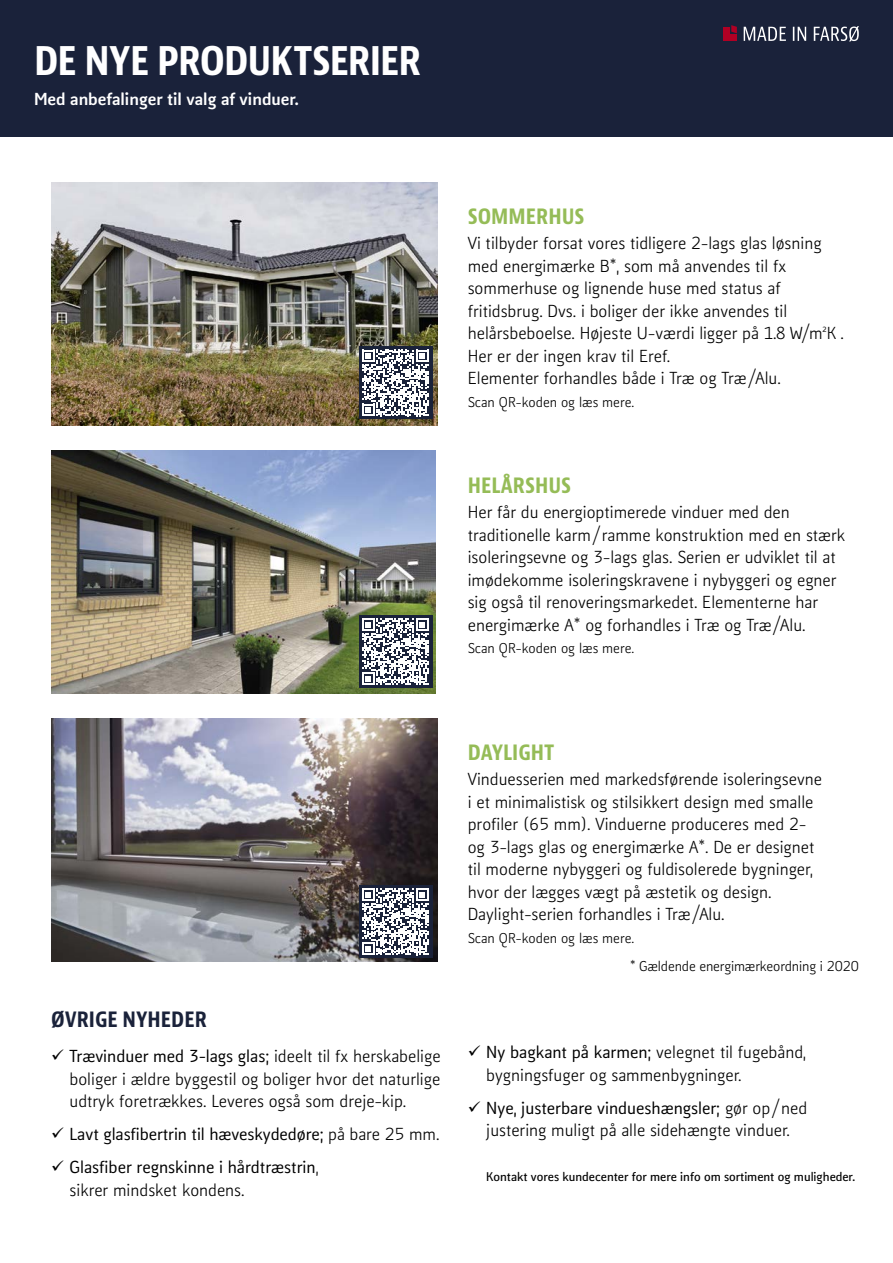
<style>
.page{position:relative;width:893px;height:1263px;background:#fff}
.page>*{position:absolute;margin:0;border:0;box-sizing:border-box;transform-origin:0 0}
.t1{font:700 condensed 42px "Bernino Sans";letter-spacing:-.025em;color:#fff}
.t2{font:700 condensed 22.5px "Bernino Sans";color:#95bc57}
.t3{font:700 condensed 22.5px "Bernino Sans";color:#1a223a}
.t4{font:16.5px/22.5px "Kofi Pure Sans";color:#000}
.t5{font:500 16.5px/22.5px "Kofi Pure Sans";color:#000}
.t6{font:800 16.5px "Kofi Pure Sans";color:#fff}
.t7{font:13.5px "Kofi Pure Sans";color:#000}
.t8{font:700 12px "Kofi Pure Sans";color:#000}
.s1{font-weight:500}
.s2{font-weight:400}
</style>
<div class="page">
<div style="left:0;top:0;width:893px;height:136px;background:#1a223a"></div>
<img style="left:51px;top:183px;width:387px;height:242px">
<img style="left:51px;top:719px;width:387px;height:242px">
<img style="left:51px;top:451px;width:385px;height:242px">
<div style="left:359px;top:347px;width:73px;height:72px;background:#1a223a"></div>
<svg style="left:362px;top:350px;width:66px;height:66px"></svg>
<div style="left:359px;top:615px;width:73px;height:73px;background:#1a223a"></div>
<svg style="left:362px;top:618px;width:66px;height:67px"></svg>
<div style="left:359px;top:885px;width:73px;height:73px;background:#1a223a"></div>
<svg style="left:362px;top:888px;width:66px;height:67px"></svg>
<svg style="left:744px;top:26px;width:115px;height:15px"></svg>
<div style="left:730px;top:34px;width:7px;height:7px;background:#b00024"></div>
<svg style="left:723px;top:25px;width:14px;height:8px"></svg>
<div style="left:723px;top:34px;width:6px;height:7px;background:#b00024"></div>
<h1 class="t1" style="left:34px;top:34px;width:389px">DE NYE PRODUKTSERIER</h1>
<p class="t6" style="left:34px;top:87px;width:266px">Med anbefalinger til valg af vinduer.</p>
<h2 class="t2" style="left:468px;top:202px;width:118px">SOMMERHUS</h2>
<p class="t4" style="left:468px;top:233px;width:378px">Vi tilbyder forsat vores tidligere 2-lags glas løsning med energimærke B*, som må anvendes til fx sommerhuse og lignende huse med status af fritidsbrug. Dvs. i boliger der ikke anvendes til helårsbeboelse. Højeste U-værdi ligger på 1.8 W/m²K .<br>Her er der ingen krav til Eref.<br>Elementer forhandles både i Træ og Træ/Alu.</p>
<p class="t7" style="left:468px;top:393px;width:168px">Scan QR-koden og læs mere.</p>
<h2 class="t2" style="left:468px;top:471px;width:105px">HELÅRSHUS</h2>
<p class="t4" style="left:468px;top:501px;width:379px">Her får du energioptimerede vinduer med den traditionelle karm/ramme konstruktion med en stærk isoleringsevne og 3-lags glas. Serien er udviklet til at imødekomme isoleringskravene i nybyggeri og egner sig også til renoveringsmarkedet. Elementerne har energimærke A* og forhandles i Træ og Træ/Alu.</p>
<p class="t7" style="left:468px;top:640px;width:168px">Scan QR-koden og læs mere.</p>
<h2 class="t3" style="left:51px;top:1005px;width:157px">ØVRIGE NYHEDER</h2>
<p class="t4" style="left:70px;top:1045px;width:373px;text-align:justify;text-indent:-19px">✓ <span class="s1">Trævinduer med 3-lags glas;</span> ideelt til fx herskabelige boliger i ældre byggestil og boliger hvor det naturlige udtryk foretrækkes. Leveres også som dreje-kip.</p>
<p class="t5" style="left:51px;top:1123px;width:390px">✓ Lavt glasfibertrin til hæveskydedøre; <span class="s2">på bare 25 mm.</span></p>
<p class="t5" style="left:70px;top:1156px;width:250px;text-indent:-19px">✓ Glasfiber regnskinne i hårdtræstrin<span class="s2">, sikrer mindsket kondens.</span></p>
<h2 class="t2" style="left:468px;top:738px;width:88px">DAYLIGHT</h2>
<p class="t4" style="left:468px;top:768px;width:356px">Vinduesserien med markedsførende isoleringsevne i et minimalistisk og stilsikkert design med smalle profiler (65 mm). Vinduerne produceres med 2- og 3-lags glas og energimærke A*. De er designet til moderne nybyggeri og fuldisolerede bygninger, hvor der lægges vægt på æstetik og design.<br>Daylight-serien forhandles i Træ/Alu.</p>
<p class="t7" style="left:468px;top:929px;width:168px">Scan QR-koden og læs mere.</p>
<p class="t7" style="left:630px;top:958px;width:230px">* Gældende energimærkeordning i 2020</p>
<p class="t4" style="left:486px;top:1041px;width:321px;text-indent:-19px">✓ <span class="s1">Ny bagkant på karmen;</span> velegnet til fugebånd, bygningsfuger og sammenbygninger.</p>
<p class="t4" style="left:468px;top:1097px;width:341px;text-align:center">✓ <span class="s1">Nye, justerbare vindueshængsler;</span> gør op/ned justering muligt på alle sidehængte vinduer.</p>
<p class="t8" style="left:486px;top:1168px;width:370px">Kontakt vores kundecenter for mere info om sortiment og muligheder.</p>
</div>
